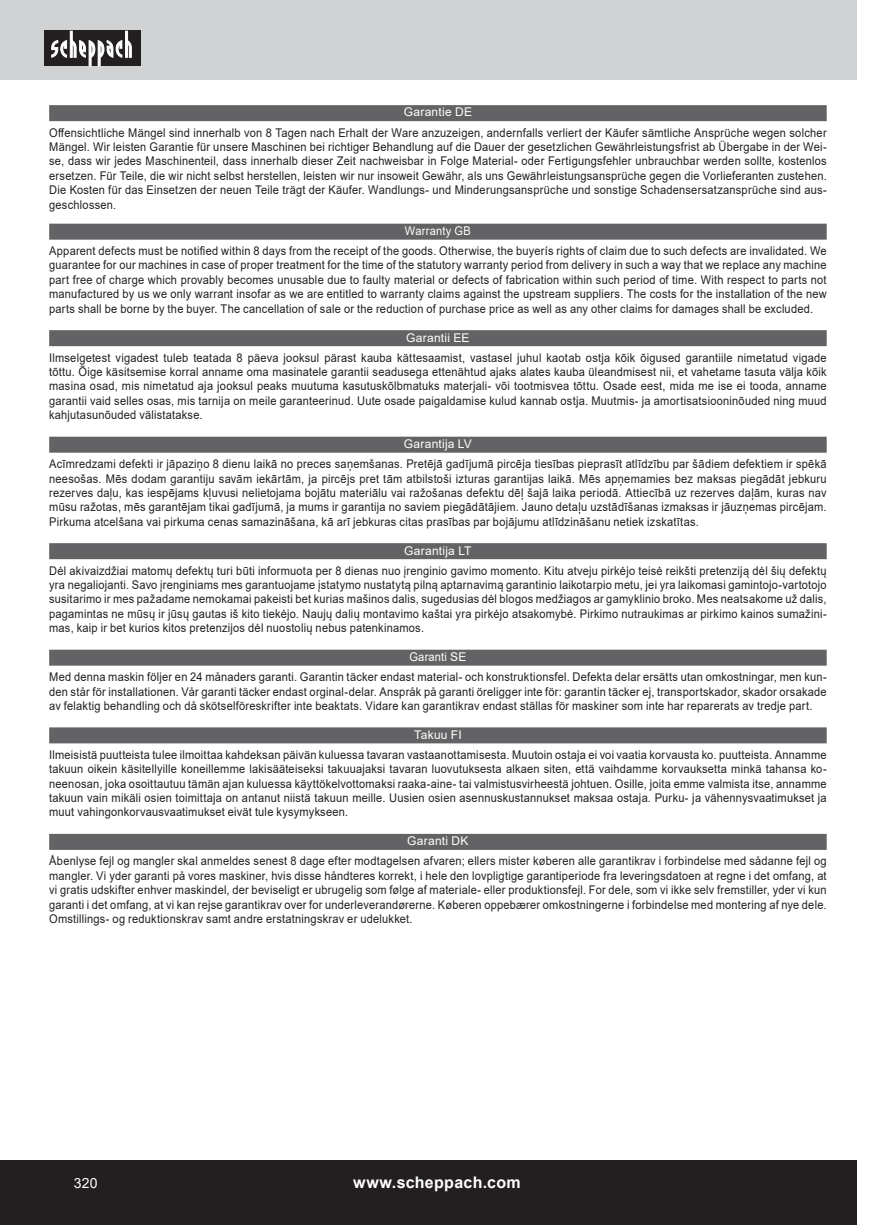
<style>
.page{position:relative;width:874px;height:1225px;background:#fff}
.page>*{position:absolute;margin:0;border:0;box-sizing:border-box;transform-origin:0 0}
.t1{font:700 16px "Arial";letter-spacing:.02em;color:#fff}
.t2{font:14px "Arial";color:#fff}
.t3{font:12px/14.4px "Arial";letter-spacing:.02em;color:#231f20;text-align:justify;scale:.92 1}
.t4{font:12px "Arial";letter-spacing:.02em;color:#fff}
.t5{font:12px "Arial";letter-spacing:.02em;color:#fff;scale:.92 1}
</style>
<div class="page">
<div style="left:0;top:0;width:856px;height:80px;background:#d1d2d4"></div>
<div style="left:0;top:1160px;width:856px;height:65px;background:#231f20"></div>
<div style="left:44px;top:31px;width:96px;height:35px;background:#231f20"></div>
<svg style="left:51px;top:31px;width:81px;height:35px"></svg>
<div style="left:49px;top:105px;width:777px;height:16px;background:#636366"></div>
<div style="left:49px;top:224px;width:777px;height:16px;background:#636366"></div>
<div style="left:49px;top:330px;width:777px;height:16px;background:#636366"></div>
<div style="left:49px;top:437px;width:777px;height:16px;background:#636366"></div>
<div style="left:49px;top:543px;width:777px;height:16px;background:#636366"></div>
<div style="left:49px;top:649px;width:777px;height:16px;background:#636366"></div>
<div style="left:49px;top:727px;width:777px;height:16px;background:#636366"></div>
<div style="left:49px;top:834px;width:777px;height:16px;background:#636366"></div>
<p class="t4" style="left:403px;top:104px;width:70px">Garantie DE</p>
<p class="t3" style="left:49px;top:125px;width:846px">Offensichtliche Mängel sind innerhalb von 8 Tagen nach Erhalt der Ware anzuzeigen, andernfalls verliert der Käufer sämtliche Ansprüche wegen solcher Mängel. Wir leisten Garantie für unsere Maschinen bei richtiger Behandlung auf die Dauer der gesetzlichen Gewährleistungsfrist ab Übergabe in der Wei&shy;se, dass wir jedes Maschinenteil, dass innerhalb dieser Zeit nachweisbar in Folge Material- oder Fertigungsfehler unbrauchbar werden sollte, kostenlos ersetzen. Für Teile, die wir nicht selbst herstellen, leisten wir nur insoweit Gewähr, als uns Gewährleistungsansprüche gegen die Vorlieferanten zustehen.<br>Die Kosten für das Einsetzen der neuen Teile trägt der Käufer. Wandlungs- und Minderungsansprüche und sonstige Schadensersatzansprüche sind aus&shy;geschlossen.</p>
<p class="t5" style="left:405px;top:222px;width:73px">Warranty GB</p>
<p class="t3" style="left:49px;top:243px;width:846px">Apparent defects must be notified within 8 days from the receipt of the goods. Otherwise, the buyerís rights of claim due to such defects are invalidated. We guarantee for our machines in case of proper treatment for the time of the statutory warranty period from delivery in such a way that we replace any machine part free of charge which provably becomes unusable due to faulty material or defects of fabrication within such period of time. With respect to parts not manufactured by us we only warrant insofar as we are entitled to warranty claims against the upstream suppliers. The costs for the installation of the new parts shall be borne by the buyer. The cancellation of sale or the reduction of purchase price as well as any other claims for damages shall be excluded.</p>
<p class="t4" style="left:406px;top:329px;width:65px">Garantii EE</p>
<p class="t3" style="left:49px;top:350px;width:846px">Ilmselgetest vigadest tuleb teatada 8 päeva jooksul pärast kauba kättesaamist, vastasel juhul kaotab ostja kõik õigused garantiile nimetatud vigade tõttu. Õige käsitsemise korral anname oma masinatele garantii seadusega ettenähtud ajaks alates kauba üleandmisest nii, et vahetame tasuta välja kõik masina osad, mis nimetatud aja jooksul peaks muutuma kasutuskõlbmatuks materjali- või tootmisvea tõttu. Osade eest, mida me ise ei tooda, anname garantii vaid selles osas, mis tarnija on meile garanteerinud. Uute osade paigaldamise kulud kannab ostja. Muutmis- ja amortisatsiooninõuded ning muud kahjutasunõuded välistatakse.</p>
<p class="t4" style="left:403px;top:435px;width:70px">Garantija LV</p>
<p class="t3" style="left:49px;top:456px;width:846px">Acīmredzami defekti ir jāpaziņo 8 dienu laikā no preces saņemšanas. Pretējā gadījumā pircēja tiesības pieprasīt atlīdzību par šādiem defektiem ir spēkā neesošas. Mēs dodam garantiju savām iekārtām, ja pircējs pret tām atbilstoši izturas garantijas laikā. Mēs apņemamies bez maksas piegādāt jebkuru rezerves daļu, kas iespējams kļuvusi nelietojama bojātu materiālu vai ražošanas defektu dēļ šajā laika periodā. Attiecībā uz rezerves daļām, kuras nav mūsu ražotas, mēs garantējam tikai gadījumā, ja mums ir garantija no saviem piegādātājiem. Jauno detaļu uzstādīšanas izmaksas ir jāuzņemas pircējam.<br>Pirkuma atcelšana vai pirkuma cenas samazināšana, kā arī jebkuras citas prasības par bojājumu atlīdzināšanu netiek izskatītas.</p>
<p class="t4" style="left:404px;top:542px;width:69px">Garantija LT</p>
<p class="t3" style="left:49px;top:563px;width:846px">Dėl akivaizdžiai matomų defektų turi būti informuota per 8 dienas nuo įrenginio gavimo momento. Kitu atveju pirkėjo teisė reikšti pretenziją dėl šių defektų yra negaliojanti. Savo įrenginiams mes garantuojame įstatymo nustatytą pilną aptarnavimą garantinio laikotarpio metu, jei yra laikomasi gamintojo-vartotojo susitarimo ir mes pažadame nemokamai pakeisti bet kurias mašinos dalis, sugedusias dėl blogos medžiagos ar gamyklinio broko. Mes neatsakome už dalis, pagamintas ne mūsų ir jūsų gautas iš kito tiekėjo. Naujų dalių montavimo kaštai yra pirkėjo atsakomybė. Pirkimo nutraukimas ar pirkimo kainos sumažini&shy;mas, kaip ir bet kurios kitos pretenzijos dėl nuostolių nebus patenkinamos.</p>
<p class="t5" style="left:409px;top:648px;width:63px">Garanti SE</p>
<p class="t3" style="left:49px;top:669px;width:846px">Med denna maskin följer en 24 månaders garanti. Garantin täcker endast material- och konstruktionsfel. Defekta delar ersätts utan omkostningar, men kun&shy;den står för installationen. Vår garanti täcker endast orginal-delar. Anspråk på garanti öreligger inte för: garantin täcker ej, transportskador, skador orsakade av felaktig behandling och då skötselföreskrifter inte beaktats. Vidare kan garantikrav endast ställas för maskiner som inte har reparerats av tredje part.</p>
<p class="t4" style="left:414px;top:726px;width:49px">Takuu FI</p>
<p class="t3" style="left:49px;top:747px;width:846px">Ilmeisistä puutteista tulee ilmoittaa kahdeksan päivän kuluessa tavaran vastaanottamisesta. Muutoin ostaja ei voi vaatia korvausta ko. puutteista. Annamme takuun oikein käsitellyille koneillemme lakisääteiseksi takuuajaksi tavaran luovutuksesta alkaen siten, että vaihdamme korvauksetta minkä tahansa ko&shy;neenosan, joka osoittautuu tämän ajan kuluessa käyttökelvottomaksi raaka-aine- tai valmistusvirheestä johtuen. Osille, joita emme valmista itse, annamme takuun vain mikäli osien toimittaja on antanut niistä takuun meille. Uusien osien asennuskustannukset maksaa ostaja. Purku- ja vähennysvaatimukset ja muut vahingonkorvausvaatimukset eivät tule kysymykseen.</p>
<p class="t4" style="left:407px;top:832px;width:63px">Garanti DK</p>
<p class="t3" style="left:49px;top:854px;width:846px">Åbenlyse fejl og mangler skal anmeldes senest 8 dage efter modtagelsen afvaren; ellers mister køberen alle garantikrav i forbindelse med sådanne fejl og mangler. Vi yder garanti på vores maskiner, hvis disse håndteres korrekt, i hele den lovpligtige garantiperiode fra leveringsdatoen at regne i det omfang, at vi gratis udskifter enhver maskindel, der beviseligt er ubrugelig som følge af materiale- eller produktionsfejl. For dele, som vi ikke selv fremstiller, yder vi kun garanti i det omfang, at vi kan rejse garantikrav over for underleverandørerne. Køberen oppebærer omkostningerne i forbindelse med montering af nye dele.<br>Omstillings- og reduktionskrav samt andre erstatningskrav er udelukket.</p>
<p class="t2" style="left:74px;top:1173px;width:25px">320</p>
<h1 class="t1" style="left:353px;top:1171px;width:169px">www.scheppach.com</h1>
</div>
